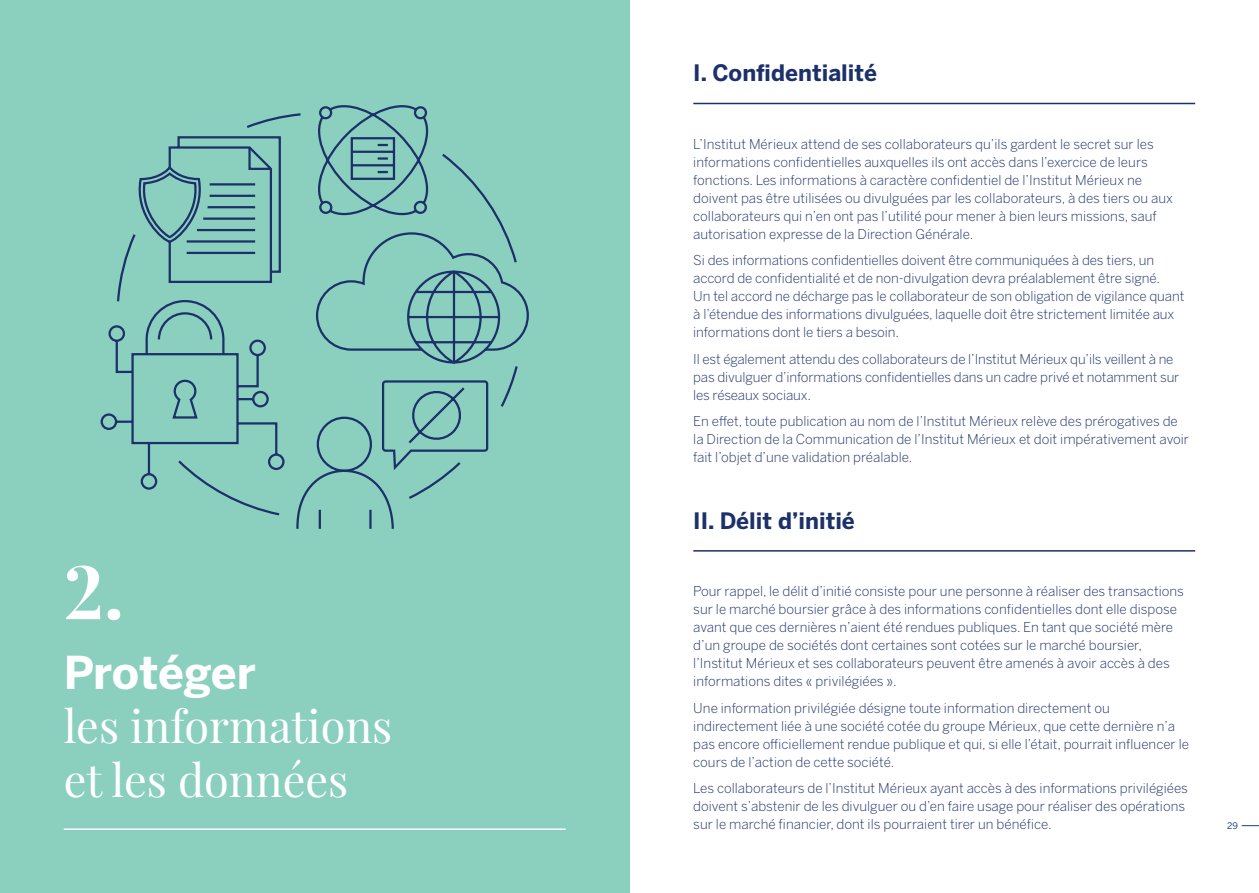
<style>
.page{position:relative;width:1259px;height:893px;background:#fff}
.page>*{position:absolute;margin:0;border:0;box-sizing:border-box;transform-origin:0 0}
.t1{font:700 74.4px "Playfair Display";color:#fff}
.t2{font:45px/54px "Playfair Display";color:#fff}
.t3{font:700 22.5px "Benton Sans";color:#1c3069}
.t4{font:300 13.5px/18px "Benton Sans";color:#1c3069}
.t5{font:9px "Benton Sans";color:#17428a}
.s1{font-family:"Benton Sans";font-weight:700}
</style>
<div class="page">
<div style="left:0;top:0;width:629px;height:893px;background:#8bcfbf"></div>
<hr style="left:64px;top:828px;width:502px;height:2px;background:#fff">
<svg style="left:100px;top:105px;width:429px;height:424px"></svg>
<hr style="left:693px;top:103px;width:502px;height:1px;background:#1c3069">
<hr style="left:693px;top:550px;width:502px;height:2px;background:#1c3069">
<svg style="left:1241px;top:825px;width:18px;height:1px"></svg>
<p class="t1" style="left:64px;top:533px;width:62px">2.</p>
<p class="t2" style="left:64px;top:642px;width:330px"><span class="s1">Protéger<br></span>les informations et les données</p>
<p class="t3" style="left:693px;top:59px;width:185px">I. Confidentialité</p>
<p class="t4" style="left:693px;top:135px;width:481px">L’Institut Mérieux attend de ses collaborateurs qu’ils gardent le secret sur les informations confidentielles auxquelles ils ont accès dans l’exercice de leurs fonctions. Les informations à caractère confidentiel de l’Institut Mérieux ne doivent pas être utilisées ou divulguées par les collaborateurs, à des tiers ou aux collaborateurs qui n’en ont pas l’utilité pour mener à bien leurs missions, sauf autorisation expresse de la Direction Générale.</p>
<p class="t4" style="left:693px;top:251px;width:493px">Si des informations confidentielles doivent être communiquées à des tiers, un accord de confidentialité et de non-divulgation devra préalablement être signé.<br>Un tel accord ne décharge pas le collaborateur de son obligation de vigilance quant à l’étendue des informations divulguées, laquelle doit être strictement limitée aux informations dont le tiers a besoin.</p>
<p class="t4" style="left:693px;top:350px;width:488px">Il est également attendu des collaborateurs de l’Institut Mérieux qu’ils veillent à ne pas divulguer d’informations confidentielles dans un cadre privé et notamment sur les réseaux sociaux.</p>
<p class="t4" style="left:693px;top:412px;width:497px">En effet, toute publication au nom de l’Institut Mérieux relève des prérogatives de la Direction de la Communication de l’Institut Mérieux et doit impérativement avoir fait l’objet d’une validation préalable.</p>
<p class="t3" style="left:693px;top:506px;width:163px">II. Délit d’initié</p>
<p class="t4" style="left:693px;top:582px;width:492px">Pour rappel, le délit d’initié consiste pour une personne à réaliser des transactions sur le marché boursier grâce à des informations confidentielles dont elle dispose avant que ces dernières n’aient été rendues publiques. En tant que société mère d’un groupe de sociétés dont certaines sont cotées sur le marché boursier, l’Institut Mérieux et ses collaborateurs peuvent être amenés à avoir accès à des informations dites « privilégiées ».</p>
<p class="t4" style="left:693px;top:699px;width:497px">Une information privilégiée désigne toute information directement ou indirectement liée à une société cotée du groupe Mérieux, que cette dernière n’a pas encore officiellement rendue publique et qui, si elle l’était, pourrait influencer le cours de l’action de cette société.</p>
<p class="t4" style="left:693px;top:779px;width:496px">Les collaborateurs de l’Institut Mérieux ayant accès à des informations privilégiées doivent s’abstenir de les divulguer ou d’en faire usage pour réaliser des opérations sur le marché financier, dont ils pourraient tirer un bénéfice.</p>
<p class="t5" style="left:1227px;top:820px;width:12px">29</p>
</div>
